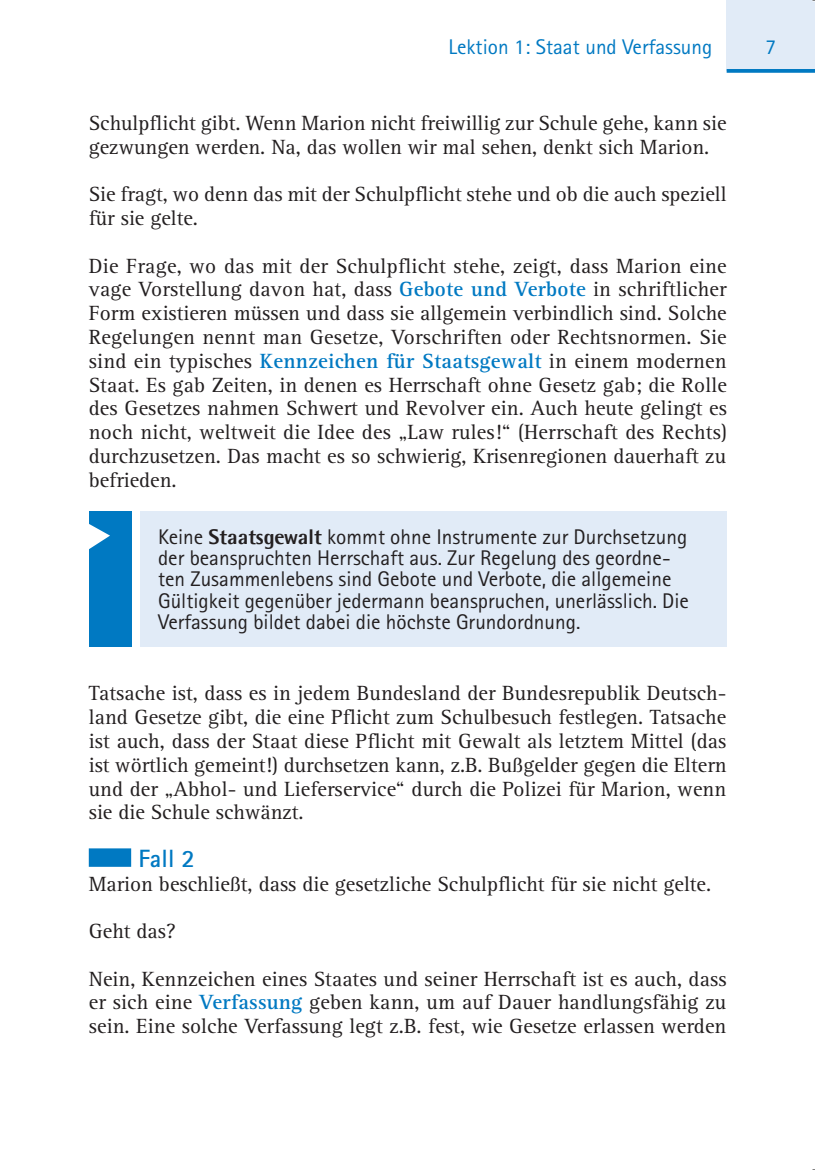
<style>
.page{position:relative;width:815px;height:1170px;background:#fff}
.page>*{position:absolute;margin:0;border:0;box-sizing:border-box;transform-origin:0 0}
.t1{font:700 25px "Rotis Sans Serif Pro";color:#0079c2}
.t2{font:21.25px/23.8px "Rotis Serif Pro";color:#231f20;text-align:justify}
.t3{font:21.25px/21.2px "Rotis Sans Serif Pro";color:#231f20}
.t4{font:21.25px "Rotis Sans Serif Pro";color:#0079c2}
.s1{font-weight:700;color:#0079c2}
.s2{font-family:"Agfa Rotis Semisans Ex";font-weight:700}
</style>
<div class="page">
<div style="left:727px;top:0;width:88px;height:71px;background:#e1ebf7"></div>
<svg style="left:727px;top:69px;width:88px;height:4px"></svg>
<div style="left:89px;top:848px;width:42px;height:18px;background:#0079c2"></div>
<div style="left:140px;top:511px;width:587px;height:135px;background:#e1ebf7"></div>
<div style="left:89px;top:511px;width:42px;height:135px;background:#0079c2"></div>
<svg style="left:89px;top:524px;width:21px;height:25px"></svg>
<p class="t4" style="left:448px;top:34px;width:265px">Lektion 1: Staat und Verfassung</p>
<p class="t4" style="left:766px;top:34px;width:12px">7</p>
<p class="t2" style="left:89px;top:111px;width:639px">Schulpflicht gibt. Wenn Marion nicht freiwillig zur Schule gehe, kann sie gezwungen werden. Na, das wollen wir mal sehen, denkt sich Marion.</p>
<p class="t2" style="left:89px;top:182px;width:639px">Sie fragt, wo denn das mit der Schulpflicht stehe und ob die auch speziell für sie gelte.</p>
<p class="t2" style="left:89px;top:254px;width:640px">Die Frage, wo das mit der Schulpflicht stehe, zeigt, dass Marion eine vage Vorstellung davon hat, dass <span class="s1">Gebote und Verbote</span> in schriftlicher Form existieren müssen und dass sie allgemein verbindlich sind. Solche Regelungen nennt man Gesetze, Vorschriften oder Rechtsnormen. Sie sind ein typisches <span class="s1">Kennzeichen für Staatsgewalt</span> in einem modernen Staat. Es gab Zeiten, in denen es Herrschaft ohne Gesetz gab; die Rolle des Gesetzes nahmen Schwert und Revolver ein. Auch heute gelingt es noch nicht, weltweit die Idee des „Law rules!“ (Herrschaft des Rechts) durchzusetzen. Das macht es so schwierig, Krisenregionen dauerhaft zu befrieden.</p>
<p class="t3" style="left:158px;top:526px;width:532px">Keine <span class="s2">Staatsgewalt</span> kommt ohne Instrumente zur Durchsetzung der beanspruchten Herrschaft aus. Zur Regelung des geordne&shy;ten Zusammenlebens sind Gebote und Verbote, die allgemeine Gültigkeit gegenüber jedermann beanspruchen, unerlässlich. Die Verfassung bildet dabei die höchste Grundordnung.</p>
<p class="t2" style="left:89px;top:681px;width:639px">Tatsache ist, dass es in jedem Bundesland der Bundesrepublik Deutsch&shy;land Gesetze gibt, die eine Pflicht zum Schulbesuch festlegen. Tatsache ist auch, dass der Staat diese Pflicht mit Gewalt als letztem Mittel (das ist wörtlich gemeint!) durchsetzen kann, z.B. Bußgelder gegen die Eltern und der „Abhol- und Lieferservice“ durch die Polizei für Marion, wenn sie die Schule schwänzt.</p>
<p class="t1" style="left:138px;top:842px;width:58px">Fall 2</p>
<p class="t2" style="left:89px;top:871px;width:624px">Marion beschließt, dass die gesetzliche Schulpflicht für sie nicht gelte.</p>
<p class="t2" style="left:89px;top:919px;width:89px">Geht das?</p>
<p class="t2" style="left:89px;top:966px;width:639px">Nein, Kennzeichen eines Staates und seiner Herrschaft ist es auch, dass er sich eine <span class="s1">Verfassung</span> geben kann, um auf Dauer handlungsfähig zu sein. Eine solche Verfassung legt z.B. fest, wie Gesetze erlassen werden</p>
</div>
